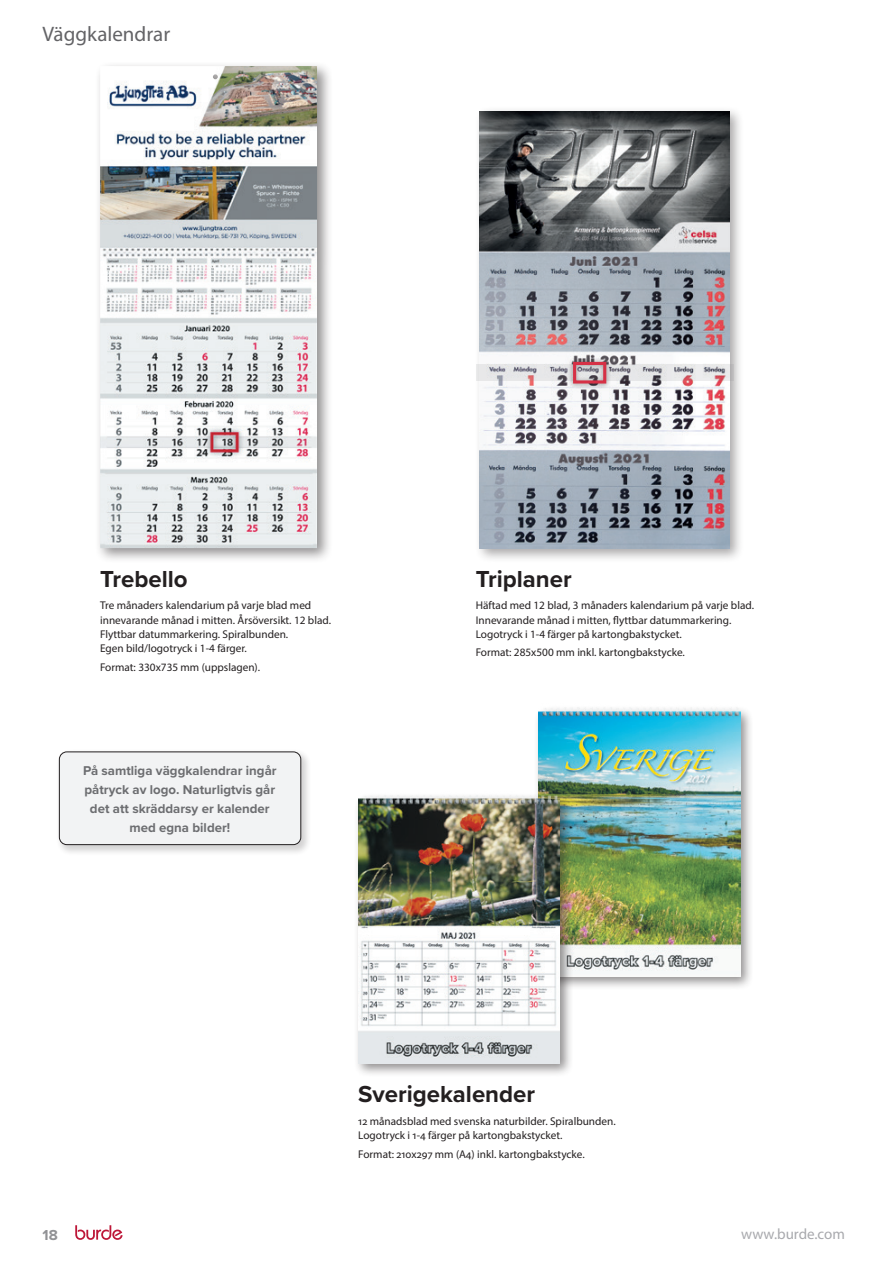
<style>
.page{position:relative;width:893px;height:1263px;background:#fff}
.page>*{position:absolute;margin:0;border:0;box-sizing:border-box;transform-origin:0 0}
.t1{font:700 24px "Proxima Nova";color:#231f20}
.t2{font:21px "Myriad Pro";color:#636366}
.t3{font:15px "Myriad Pro";color:#a8a9ad}
.t4{font:700 15px "Proxima Nova";color:#919295}
.t5{font:700 13.2px/18.9px "Proxima Nova";color:#6c6d70;text-align:center}
.t6{font:11.25px/14.2px "Myriad Pro";color:#231f20}
</style>
<div class="page">
<svg style="left:75px;top:1225px;width:48px;height:15px"></svg>
<div style="left:474px;top:106px;width:270px;height:457px;background:#231f20;opacity:.4"></div>
<img style="left:479px;top:111px;width:250px;height:437px">
<svg style="left:476px;top:365px;width:257px;height:16px;background:#cfcbcf"></svg>
<div style="left:568px;top:357px;width:43px;height:31px;background:#231f20;opacity:.5"></div>
<div style="left:573px;top:362px;width:33px;height:21px;border:3px solid #d63146"></div>
<div style="left:533px;top:703px;width:221px;height:287px;background:#231f20;opacity:.5"></div>
<img style="left:538px;top:704px;width:202px;height:272px">
<div style="left:353px;top:791px;width:220px;height:286px;background:#231f20;opacity:.5"></div>
<img style="left:358px;top:791px;width:202px;height:273px">
<div style="left:55px;top:748px;width:257px;height:108px;background:#231f20;opacity:.2"></div>
<div style="left:59px;top:752px;width:242px;height:93px;background:#f2f3f4;border-radius:7px"></div>
<div style="left:59px;top:751px;width:242px;height:94px;border:1px solid #231f20;border-radius:7px"></div>
<div style="left:94px;top:60px;width:239px;height:504px;background:#231f20;opacity:.5"></div>
<img style="left:100px;top:66px;width:217px;height:482px">
<h2 class="t2" style="left:43px;top:21px;width:129px">Väggkalendrar</h2>
<h1 class="t1" style="left:100px;top:561px;width:89px">Trebello</h1>
<p class="t6" style="left:100px;top:598px;width:232px">Tre månaders kalendarium på varje blad med innevarande månad i mitten. Årsöversikt. 12 blad.<br>Flyttbar datummarkering. Spiralbunden.<br>Egen bild/logotryck i 1-4 färger.</p>
<p class="t6" style="left:100px;top:659px;width:162px">Format: 330x735 mm (uppslagen).</p>
<p class="t5" style="left:83px;top:761px;width:195px">På samtliga väggkalendrar ingår påtryck av logo. Naturligtvis går det att skräddarsy er kalender med egna bilder!</p>
<h1 class="t1" style="left:476px;top:561px;width:97px">Triplaner</h1>
<p class="t6" style="left:476px;top:598px;width:280px">Häftad med 12 blad, 3 månaders kalendarium på varje blad.<br>Innevarande månad i mitten, flyttbar datummarkering.<br>Logotryck i 1-4 färger på kartongbakstycket.</p>
<p class="t6" style="left:476px;top:645px;width:211px">Format: 285x500 mm inkl. kartongbakstycke.</p>
<h1 class="t1" style="left:358px;top:1076px;width:178px">Sverigekalender</h1>
<p class="t6" style="left:358px;top:1114px;width:259px">12 månadsblad med svenska naturbilder. Spiralbunden.<br>Logotryck i 1-4 färger på kartongbakstycket.</p>
<p class="t6" style="left:358px;top:1146px;width:228px">Format: 210x297 mm (A4) inkl. kartongbakstycke.</p>
<h3 class="t4" style="left:43px;top:1223px;width:17px">18</h3>
<h3 class="t3" style="left:741px;top:1225px;width:105px">www.burde.com</h3>
</div>
